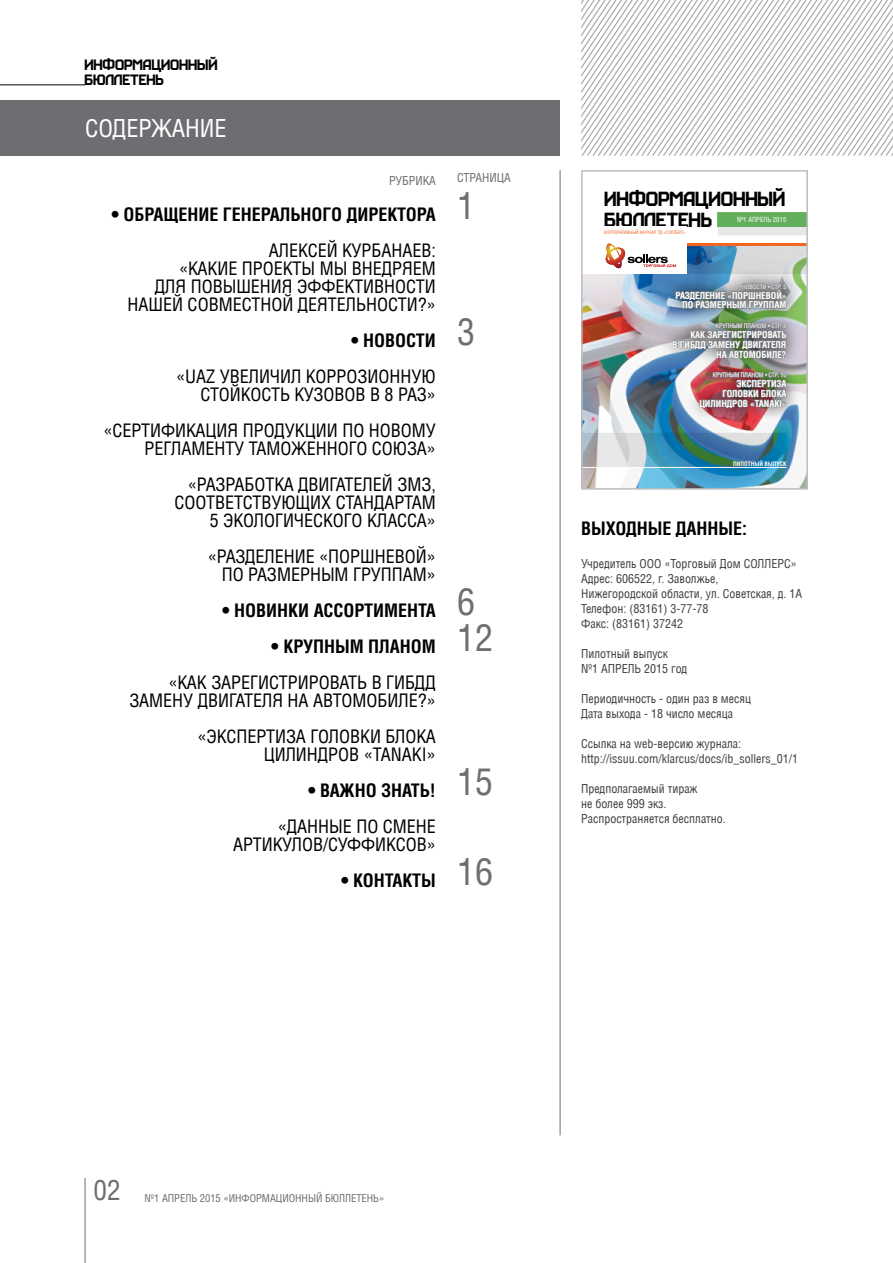
<style>
.page{position:relative;width:893px;height:1263px;background:#fff}
.page>*{position:absolute;margin:0;border:0;box-sizing:border-box;transform-origin:0 0}
.t1{font:36px/36px "AG Letterica Condensed";color:#6d6e71}
.t2{font:27px "AG Letterica Condensed";color:#6d6e71}
.t3{font:24px "AG Letterica Condensed";color:#fff}
.t4{font:20.4px/20.4px "Kraft";letter-spacing:-.01em;color:#000}
.t5{font:18px/18px "AG Letterica Condensed";color:#000;text-align:right}
.t6{font:700 18px "AG Letterica Condensed";color:#000}
.t7{font:15px/15px "Kraft";letter-spacing:-.01em;color:#000}
.t8{font:12px/15px "AG Letterica Condensed";color:#414042}
.t9{font:12px "AG Letterica Condensed";color:#6d6e71}
.t10{font:10.5px "AG Letterica Condensed";color:#6d6e71}
.t11{font:700 9px/9.9px "AG Letterica Condensed";color:#fff;text-align:right}
.t12{font:6.75px "AG Letterica Condensed";color:#fff}
.t13{font:6px "AG Letterica Condensed";color:#fff}
.t14{font:700 6px "AG Letterica Condensed";color:#fff}
.t15{font:4.5px "AG Letterica Condensed";color:#f26522}
</style>
<div class="page">
<hr style="left:85px;top:1178px;width:1px;height:85px;background:#6d6e71">
<hr style="left:0;top:85px;width:85px;height:1px;background:#000">
<svg style="left:581px;top:0;width:312px;height:156px"></svg>
<div style="left:0;top:100px;width:560px;height:56px;background:#6d6e71"></div>
<hr style="left:560px;top:170px;width:1px;height:965px;background:#6d6e71">
<svg style="left:718px;top:213px;width:87px;height:22px;background:#92c38f"></svg>
<img style="left:584px;top:274px;width:221px;height:213px">
<svg style="left:687px;top:246px;width:118px;height:28px;background:#92b0c3"></svg>
<hr style="left:582px;top:243px;width:226px;height:3px;background:#f26522">
<div style="left:582px;top:227px;width:105px;height:47px;background:#fff"></div>
<svg style="left:605px;top:244px;width:71px;height:25px"></svg>
<img style="left:584px;top:433px;width:202px;height:34px">
<img style="left:659px;top:270px;width:141px;height:151px">
<svg style="left:675px;top:282px;width:112px;height:29px;background:#77858f"></svg>
<svg style="left:673px;top:319px;width:115px;height:42px;background:#838c8e"></svg>
<img style="left:699px;top:368px;width:88px;height:42px">
<hr style="left:582px;top:467px;width:204px;height:1px;background:#fff">
<div style="left:581px;top:170px;width:227px;height:320px;border:2px solid #bcbec0"></div>
<p class="t7" style="left:85px;top:57px;width:134px">ИНФОРМАЦИОННЫЙ<br>БЮЛЛЕТЕНЬ</p>
<h3 class="t3" style="left:85px;top:114px;width:143px">СОДЕРЖАНИЕ</h3>
<p class="t9" style="left:389px;top:173px;width:48px">РУБРИКА</p>
<p class="t6" style="left:111px;top:204px;width:326px">• ОБРАЩЕНИЕ ГЕНЕРАЛЬНОГО ДИРЕКТОРА</p>
<p class="t5" style="left:127px;top:241px;width:310px">АЛЕКСЕЙ КУРБАНАЕВ:<br>«КАКИЕ ПРОЕКТЫ МЫ ВНЕДРЯЕМ<br>ДЛЯ ПОВЫШЕНИЯ ЭФФЕКТИВНОСТИ<br>НАШЕЙ СОВМЕСТНОЙ ДЕЯТЕЛЬНОСТИ?»</p>
<p class="t6" style="left:351px;top:330px;width:86px">• НОВОСТИ</p>
<p class="t5" style="left:176px;top:367px;width:261px">«UAZ УВЕЛИЧИЛ КОРРОЗИОННУЮ<br>СТОЙКОСТЬ КУЗОВОВ В 8 РАЗ»</p>
<p class="t5" style="left:104px;top:421px;width:334px">«СЕРТИФИКАЦИЯ ПРОДУКЦИИ ПО НОВОМУ<br>РЕГЛАМЕНТУ ТАМОЖЕННОГО СОЮЗА»</p>
<p class="t5" style="left:175px;top:475px;width:263px">«РАЗРАБОТКА ДВИГАТЕЛЕЙ ЗМЗ,<br>СООТВЕТСТВУЮЩИХ СТАНДАРТАМ<br>5 ЭКОЛОГИЧЕСКОГО КЛАССА»</p>
<p class="t5" style="left:208px;top:547px;width:230px">«РАЗДЕЛЕНИЕ «ПОРШНЕВОЙ»<br>ПО РАЗМЕРНЫМ ГРУППАМ»</p>
<p class="t6" style="left:222px;top:600px;width:215px">• НОВИНКИ АССОРТИМЕНТА</p>
<p class="t6" style="left:271px;top:636px;width:166px">• КРУПНЫМ ПЛАНОМ</p>
<p class="t5" style="left:130px;top:673px;width:308px">«КАК ЗАРЕГИСТРИРОВАТЬ В ГИБДД<br>ЗАМЕНУ ДВИГАТЕЛЯ НА АВТОМОБИЛЕ?»</p>
<p class="t5" style="left:197px;top:727px;width:240px">«ЭКСПЕРТИЗА ГОЛОВКИ БЛОКА<br>ЦИЛИНДРОВ «TANAKI»</p>
<p class="t6" style="left:308px;top:780px;width:129px">• ВАЖНО ЗНАТЬ!</p>
<p class="t5" style="left:233px;top:817px;width:204px">«ДАННЫЕ ПО СМЕНЕ<br>АРТИКУЛОВ/СУФФИКСОВ»</p>
<p class="t6" style="left:341px;top:870px;width:96px">• КОНТАКТЫ</p>
<p class="t9" style="left:457px;top:170px;width:55px">СТРАНИЦА</p>
<h1 class="t1" style="left:457px;top:188px;width:19px">1</h1>
<h1 class="t1" style="left:457px;top:314px;width:19px">3</h1>
<h1 class="t1" style="left:457px;top:584px;width:37px">6<br>12</h1>
<h1 class="t1" style="left:457px;top:764px;width:37px">15</h1>
<h1 class="t1" style="left:457px;top:854px;width:37px">16</h1>
<p class="t4" style="left:604px;top:189px;width:182px">ИНФОРМАЦИОННЫЙ<br>БЮЛЛЕТЕНЬ</p>
<p class="t12" style="left:737px;top:216px;width:51px">№1 АПРЕЛЬ 2015</p>
<p class="t15" style="left:604px;top:229px;width:83px">КОРПОРАТИВНЫЙ ЖУРНАЛ ТД «СОЛЛЕРС»</p>
<p class="t13" style="left:742px;top:283px;width:46px">НОВОСТИ • СТР. 5</p>
<p class="t11" style="left:675px;top:290px;width:112px">РАЗДЕЛЕНИЕ «ПОРШНЕВОЙ»<br>ПО РАЗМЕРНЫМ ГРУППАМ</p>
<p class="t13" style="left:716px;top:322px;width:72px">КРУПНЫМ ПЛАНОМ • СТР. 8</p>
<p class="t11" style="left:673px;top:329px;width:115px">КАК ЗАРЕГИСТРИРОВАТЬ<br>В ГИБДД ЗАМЕНУ ДВИГАТЕЛЯ<br>НА АВТОМОБИЛЕ?</p>
<p class="t13" style="left:713px;top:371px;width:75px">КРУПНЫМ ПЛАНОМ • СТР. 10</p>
<p class="t11" style="left:699px;top:379px;width:89px">ЭКСПЕРТИЗА<br>ГОЛОВКИ БЛОКА<br>ЦИЛИНДРОВ «TANAKI»</p>
<p class="t14" style="left:733px;top:461px;width:55px">ПИЛОТНЫЙ ВЫПУСК</p>
<p class="t6" style="left:581px;top:518px;width:168px">ВЫХОДНЫЕ ДАННЫЕ:</p>
<p class="t8" style="left:581px;top:556px;width:222px">Учредитель ООО «Торговый Дом СОЛЛЕРС»<br>Адрес: 606522, г. Заволжье,<br>Нижегородской области, ул. Советская, д. 1А<br>Телефон: (83161) 3-77-78<br>Факс: (83161) 37242</p>
<p class="t8" style="left:581px;top:646px;width:108px">Пилотный выпуск №1 АПРЕЛЬ 2015 год</p>
<p class="t8" style="left:581px;top:691px;width:172px">Периодичность - один раз в месяц<br>Дата выхода - 18 число месяца</p>
<p class="t8" style="left:581px;top:736px;width:219px">Ссылка на web-версию журнала: http://issuu.com/klarcus/docs/ib_sollers_01/1</p>
<p class="t8" style="left:581px;top:781px;width:146px">Предполагаемый тираж<br>не более 999 экз.<br>Распространяется бесплатно.</p>
<h2 class="t2" style="left:94px;top:1174px;width:29px">02</h2>
<p class="t10" style="left:145px;top:1191px;width:241px">№1 АПРЕЛЬ 2015 «ИНФОРМАЦИОННЫЙ БЮЛЛЕТЕНЬ»</p>
</div>
